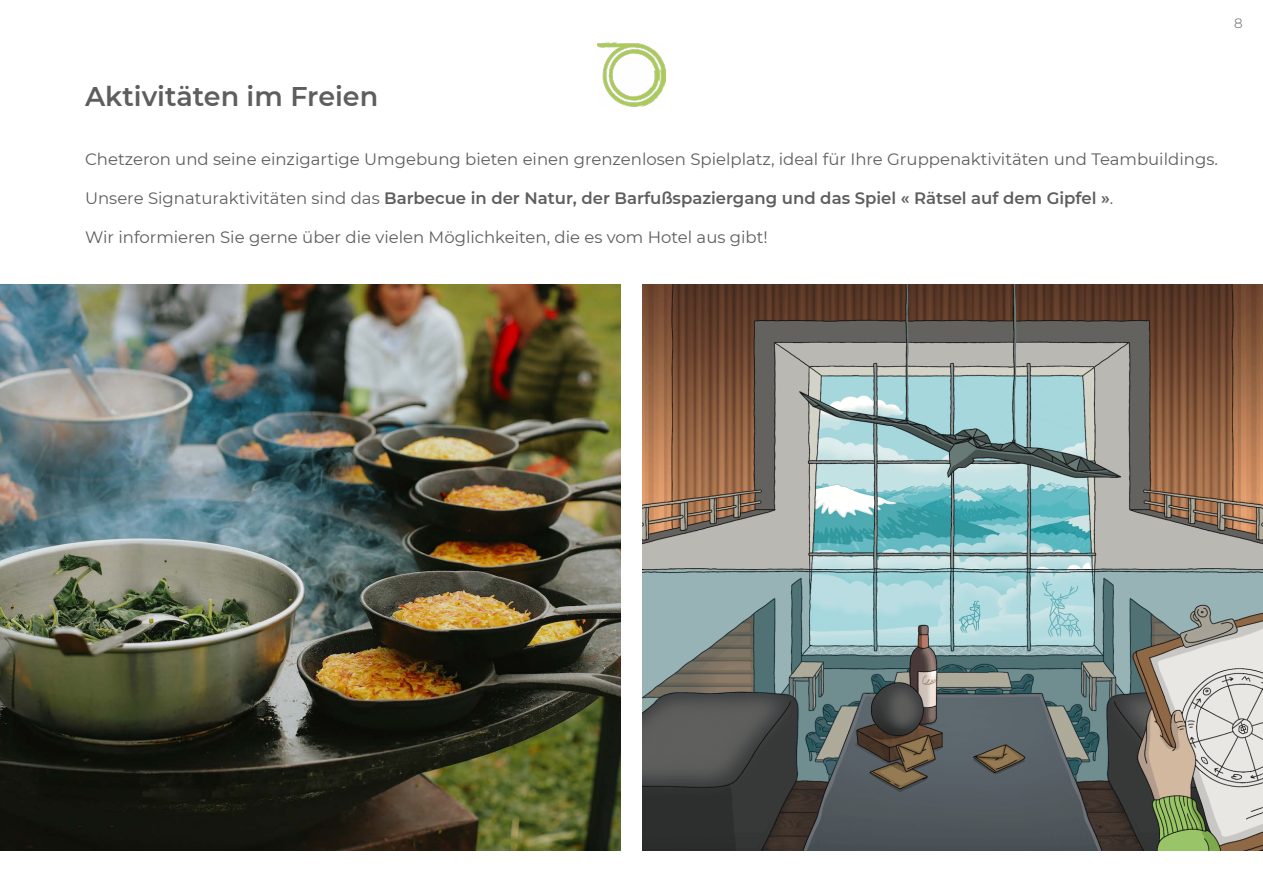
<style>
.page{position:relative;width:1263px;height:893px;background:#fff}
.page>*{position:absolute;margin:0;border:0;box-sizing:border-box;transform-origin:0 0}
.t1{font:600 27px "Montserrat";color:#5f5e5e}
.t2{font:16.5px "Montserrat";color:#5f5e5e}
.t3{font:600 16.5px "Montserrat";color:#5f5e5e}
.t4{font:300 13.5px "Montserrat";color:#5f5e5e}
.s1{font-weight:400}
</style>
<div class="page">
<img style="left:0;top:285px;width:621px;height:565px">
<img style="left:597px;top:43px;width:68px;height:63px">
<img style="left:642px;top:285px;width:621px;height:565px">
<p class="t4" style="left:1234px;top:14px;width:10px">8</p>
<h1 class="t1" style="left:85px;top:78px;width:295px">Aktivitäten im Freien</h1>
<p class="t2" style="left:85px;top:148px;width:1134px">Chetzeron und seine einzigartige Umgebung bieten einen grenzenlosen Spielplatz, ideal für Ihre Gruppenaktivitäten und Teambuildings.</p>
<p class="t3" style="left:85px;top:186px;width:1030px"><span class="s1">Unsere Signaturaktivitäten sind das</span> Barbecue in der Natur, der Barfußspaziergang und das Spiel « Rätsel auf dem Gipfel »<span class="s1">.</span></p>
<p class="t2" style="left:85px;top:226px;width:684px">Wir informieren Sie gerne über die vielen Möglichkeiten, die es vom Hotel aus gibt!</p>
</div>
